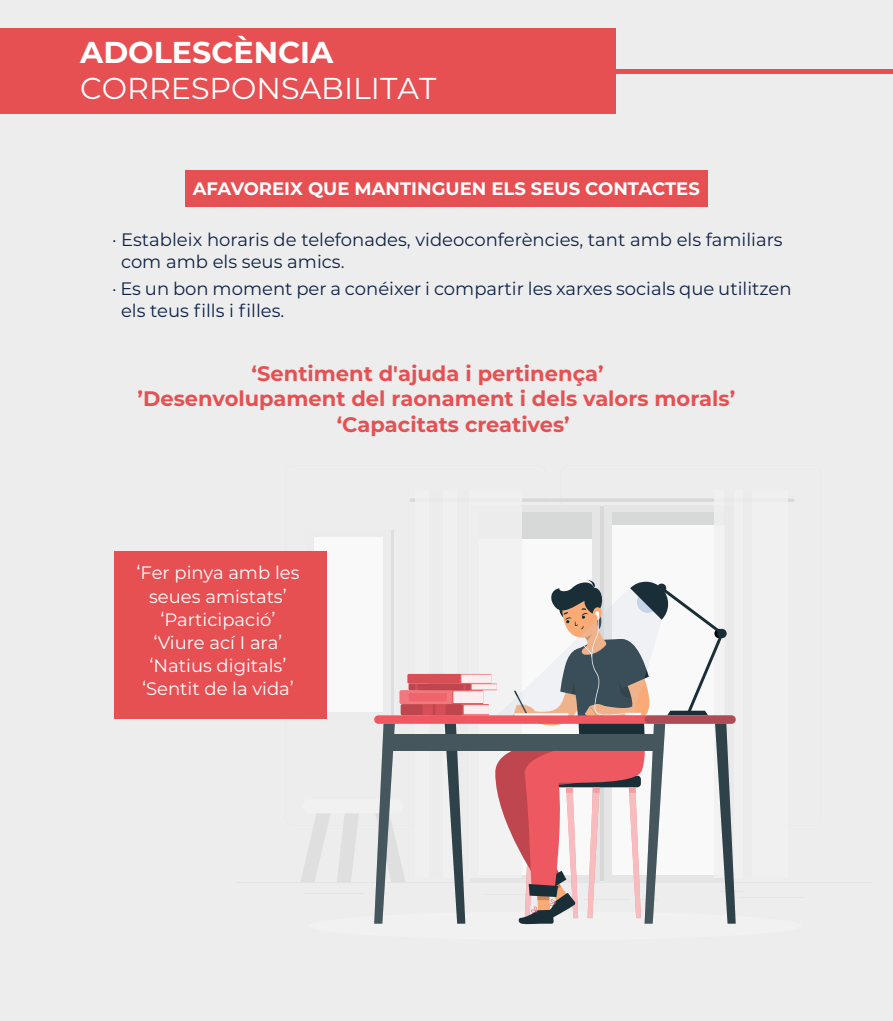
<style>
.page{position:relative;width:893px;height:1021px;background:#fff}
.page>*{position:absolute;margin:0;border:0;box-sizing:border-box;transform-origin:0 0}
.t1{font:30.15px "Montserrat";color:#fff}
.t2{font:700 30.15px "Montserrat";color:#fff}
.t3{font:700 21px "Montserrat";color:#e65053}
.t4{font:18px/21.6px "Montserrat";color:#0f2346}
.t5{font:18px/23.1px "Montserrat";color:#fff;text-align:center}
.t6{font:700 18px "Montserrat";color:#fff}
.s1{font-size:19.2px}
</style>
<div class="page">
<div style="left:0;top:1px;width:893px;height:1019px;background:#ecedec"></div>
<div style="left:0;top:28px;width:615px;height:86px;background:#e65053"></div>
<hr style="left:462px;top:69px;width:431px;height:4px;background:#e65053">
<div style="left:185px;top:171px;width:523px;height:36px;background:#e65053"></div>
<hr style="left:237px;top:882px;width:636px;height:1px;background:#e4e5e4">
<hr style="left:739px;top:897px;width:64px;height:1px;background:#e4e5e4">
<hr style="left:303px;top:893px;width:61px;height:1px;background:#e4e5e4">
<div style="left:604px;top:504px;width:130px;height:378px;background:#e4e5e4"></div>
<div style="left:613px;top:512px;width:112px;height:363px;background:#f9f9f9"></div>
<div style="left:471px;top:504px;width:129px;height:378px;background:#e4e5e4"></div>
<hr style="left:600px;top:506px;width:4px;height:375px;background:#d7d9d8">
<div style="left:479px;top:512px;width:112px;height:363px;background:#f9f9f9"></div>
<hr style="left:410px;top:498px;width:384px;height:4px;background:#d7d9d8;border-radius:2px">
<div style="left:613px;top:512px;width:112px;height:12px;background:#d7d9d8"></div>
<div style="left:479px;top:512px;width:112px;height:27px;background:#d7d9d8"></div>
<div style="left:714px;top:490px;width:36px;height:388px;background:#f0f1f0"></div>
<div style="left:724px;top:490px;width:17px;height:388px;background:#ebeceb"></div>
<div style="left:734px;top:490px;width:36px;height:388px;background:#f0f1f0"></div>
<div style="left:743px;top:490px;width:17px;height:388px;background:#ebeceb"></div>
<div style="left:752px;top:490px;width:35px;height:388px;background:#f0f1f0"></div>
<div style="left:416px;top:490px;width:52px;height:388px;background:#f0f1f0"></div>
<div style="left:429px;top:490px;width:25px;height:388px;background:#ebeceb"></div>
<div style="left:443px;top:490px;width:53px;height:388px;background:#f0f1f0"></div>
<div style="left:457px;top:490px;width:25px;height:388px;background:#ebeceb"></div>
<div style="left:470px;top:490px;width:52px;height:388px;background:#f0f1f0"></div>
<hr style="left:391px;top:530px;width:2px;height:189px;background:#dedfde">
<div style="left:314px;top:538px;width:69px;height:174px;background:#f9f9f9"></div>
<div style="left:303px;top:799px;width:100px;height:14px;background:#f0f1f0;border-radius:7px"></div>
<svg style="left:301px;top:814px;width:29px;height:68px"></svg>
<svg style="left:337px;top:814px;width:22px;height:68px"></svg>
<div style="left:308px;top:911px;width:494px;height:29px;background:#f0f1f0;border-radius:50%"></div>
<div style="left:374px;top:715px;width:362px;height:8px;background:#ee5861;border-radius:4px"></div>
<svg style="left:374px;top:723px;width:32px;height:200px"></svg>
<div style="left:386px;top:734px;width:271px;height:17px;background:#46565d"></div>
<div style="left:401px;top:704px;width:62px;height:11px;background:#bf464e;border-radius:2px"></div>
<div style="left:399px;top:690px;width:53px;height:14px;background:#f1787f;border-radius:2px"></div>
<div style="left:409px;top:693px;width:38px;height:8px;background:#ef646d"></div>
<div style="left:409px;top:683px;width:61px;height:7px;background:#bf464e"></div>
<div style="left:407px;top:674px;width:53px;height:9px;background:#d64f57"></div>
<svg style="left:415px;top:579px;width:321px;height:345px"></svg>
<div style="left:114px;top:551px;width:212px;height:167px;background:#e65053"></div>
<h1 class="t2" style="left:80px;top:30px;width:255px">ADOLESCÈNCIA</h1>
<h1 class="t1" style="left:80px;top:68px;width:358px">CORRESPONSABILITAT</h1>
<p class="t6" style="left:193px;top:175px;width:508px">AFAVOREIX QUE MANTINGUEN ELS SEUS CONTACTES</p>
<p class="t4" style="left:121px;top:228px;width:663px;text-indent:-9px">· Estableix horaris de telefonades, videoconferències, tant amb els familiars com amb els seus amics.</p>
<p class="t4" style="left:121px;top:277px;width:672px;text-indent:-9px">· Es un bon moment per a conéixer i compartir les xarxes socials que utilitzen els teus fills i filles.</p>
<p class="t3" style="left:251px;top:358px;width:354px">‘Sentiment d'ajuda i pertinença’</p>
<p class="t3" style="left:138px;top:384px;width:599px">’Desenvolupament del raonament i dels valors morals’</p>
<p class="t3" style="left:337px;top:409px;width:234px">‘Capacitats creatives’</p>
<p class="t5" style="left:137px;top:561px;width:164px"><span class="s1">‘</span>Fer pinya amb les seues amistats<span class="s1">’ ‘</span>Participació<span class="s1">’ ‘</span>Viure ací I ara<span class="s1">’ ‘</span>Natius digitals<span class="s1">’ ‘</span>Sentit de la vida<span class="s1">’</span></p>
</div>
